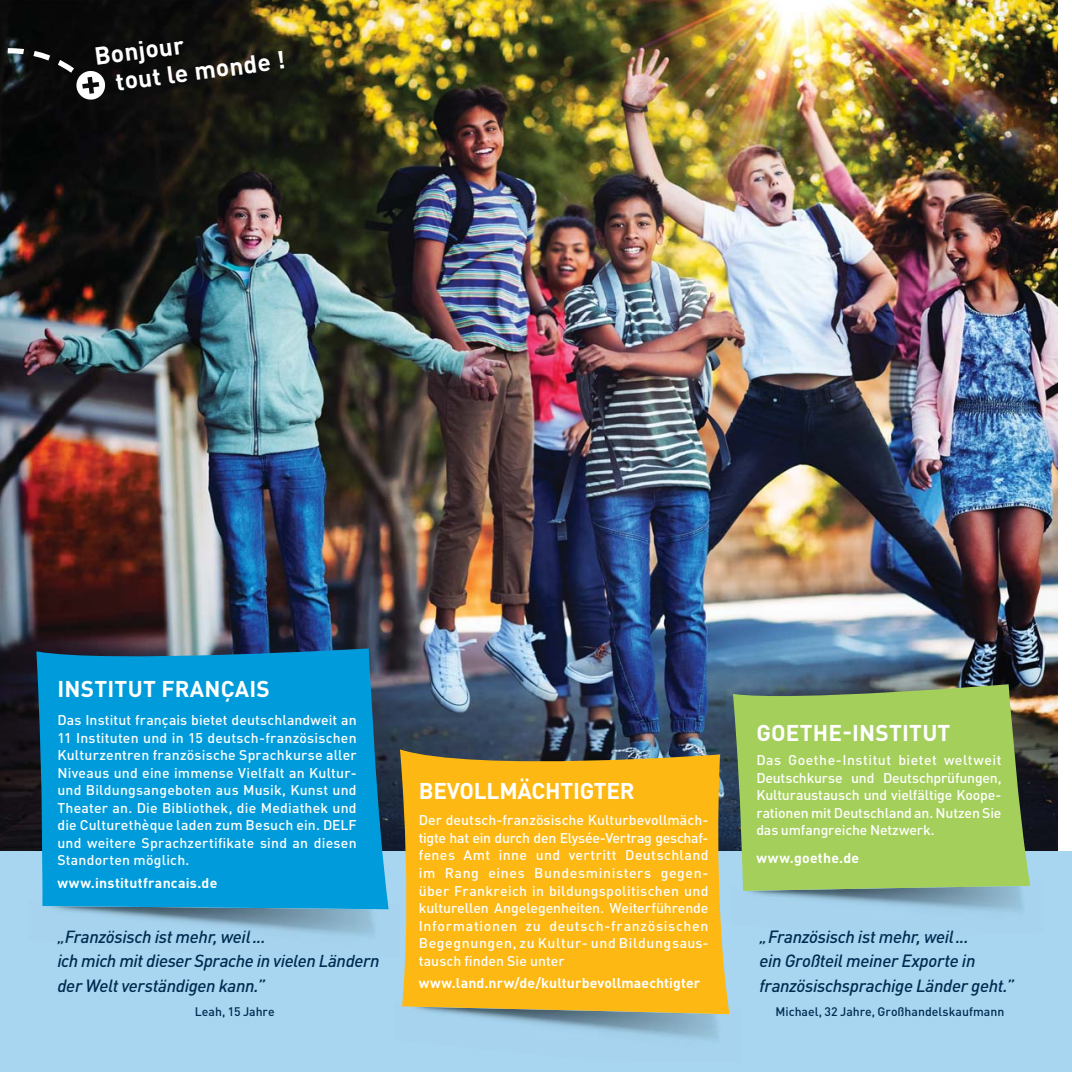
<style>
.page{position:relative;width:1072px;height:1072px;background:#fff}
.page>*{position:absolute;margin:0;border:0;box-sizing:border-box;transform-origin:0 0}
.t1{font:700 24.5px/28.3px "DINOT";color:#fff}
.t2{font:700 22.57px "DINOT";letter-spacing:.01em;color:#fff}
.t3{font:700 22.57px "DINOT";letter-spacing:-.01em;color:#fff}
.t4{font:italic 500 17.5px/24.5px "DINOT";letter-spacing:-.02em;color:#002a50}
.t5{font:500 14px/17.5px "DINOT";letter-spacing:.015em;color:#fff;text-align:justify}
.t6{font:700 14px "DINOT";letter-spacing:.015em;color:#fff}
.t7{font:500 12.25px "DINOT";color:#002a50}
.s1{color:#002a4f}
</style>
<div class="page">
<img style="left:0;top:0;width:1057px;height:851px">
<div style="left:0;top:851px;width:1071px;height:220px;background:#a8d6f0"></div>
<svg style="left:733px;top:684px;width:297px;height:195px;fill:#a4cf5b"></svg>
<svg style="left:400px;top:749px;width:329px;height:252px;fill:#fdb813"></svg>
<svg style="left:36px;top:648px;width:353px;height:252px;fill:#009bdb"></svg>
<svg style="left:0;top:5px;width:106px;height:123px"></svg>
<img style="left:42px;top:900px;width:347px;height:36px">
<img style="left:57px;top:930px;width:207px;height:6px">
<img style="left:402px;top:1001px;width:328px;height:39px">
<img style="left:402px;top:1006px;width:327px;height:8px">
<h1 class="t1" style="left:110px;top:43px;width:172px;text-indent:-18px;rotate:-8deg">Bonjour<br>tout le monde !</h1>
<h2 class="t2" style="left:58px;top:681px;width:214px">INSTITUT FRANÇAIS</h2>
<p class="t5" style="left:57px;top:713px;width:301px">Das Institut français bietet deutschlandweit an 11 Instituten und in 15 deutsch-französischen Kulturzentren französische Sprachkurse aller Niveaus und eine immense Vielfalt an Kultur&shy;und Bildungsangeboten aus Musik, Kunst und Theater an. Die Bibliothek, die Mediathek und die Culturethèque laden zum Besuch ein. DELF und weitere Sprachzertifikate sind an diesen Standorten möglich.</p>
<p class="t6" style="left:57px;top:877px;width:161px">www.institutfrancais.de</p>
<p class="t4" style="left:194px;top:926px;width:73px;text-indent:-137px">„Französisch ist mehr, wei<span class="s1">l</span>...<br>S</p>
<p class="t4" style="left:57px;top:951px;width:323px">ich mich mit dieser prac e n v e en n ern der Welt verständigen kann.”</p>
<p class="t7" style="left:195px;top:1007px;width:81px">Leah, 15 Jahre</p>
<p class="t4" style="left:236px;top:951px;width:121px">hi il Läd</p>
<h2 class="t3" style="left:419px;top:782px;width:217px">BEVOLLMÄCHTIGTER</h2>
<p class="t5" style="left:419px;top:813px;width:291px">Der deutsch-französische Kulturbevollmäch&shy;tigte hat ein durch den Elysée-Vertrag geschaf&shy;fenes Amt inne und vertritt Deutschland im Rang eines Bundesministers gegen&shy;über Frankreich in bildungspolitischen und kulturellen Angelegenheiten. Weiterführende Informationen zu deutsch-französischen Begegnungen, zu Kultur- und Bildungsaus&shy;tausch finden Sie unter</p>
<p class="t6" style="left:419px;top:978px;width:283px">www.land.nrw/de/kulturbevollmaechtigter</p>
<h2 class="t2" style="left:756px;top:724px;width:195px">GOETHE-INSTITUT</h2>
<p class="t5" style="left:756px;top:753px;width:247px">Das Goethe-Institut bietet weltweit Deutschkurse und Deutschprüfungen, Kulturaustausch und vielfältige Koope&shy;rationen mit Deutschland an. Nutzen Sie das umfangreiche Netzwerk.</p>
<p class="t6" style="left:756px;top:852px;width:104px">www.goethe.de</p>
<p class="t4" style="left:759px;top:926px;width:88px">„Franz s sc</p>
<p class="t4" style="left:916px;top:926px;width:6px">,</p>
<p class="t4" style="left:759px;top:926px;width:256px;text-indent:50px">ö i h ist mehr weil...<br>ein Großteil meiner Exporte in französischsprachige Länder geht.”</p>
<p class="t7" style="left:775px;top:1007px;width:230px">Michael, 32 Jahre, Großhandelskaufmann</p>
</div>
